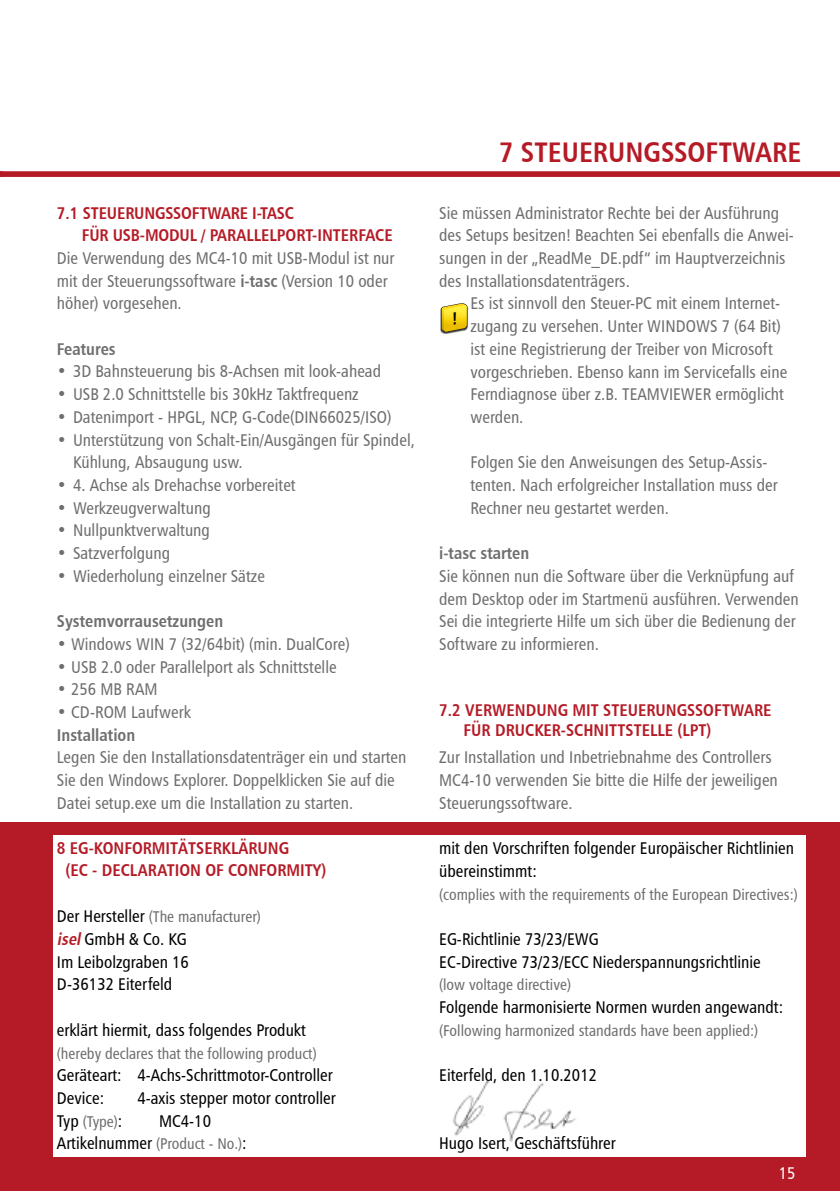
<style>
.page{position:relative;width:840px;height:1191px;background:#fff}
.page>*{position:absolute;margin:0;border:0;box-sizing:border-box;transform-origin:0 0}
.t1{font:28.4px "Humanist 777 BT Bold Condensed B";color:#b51b26}
.t2{font:17px/22.6px "Humanist 777 BT Roman Condensed B";color:#6e6e6e}
.t3{font:17px/22.6px "Humanist 777 BT Roman Condensed B";color:#000}
.t4{font:17px/22.6px "Humanist 777 BT Bold Condensed B";color:#b51b26}
.t5{font:17px "Humanist 777 BT Bold Condensed B";color:#6e6e6e}
.t6{font:17px "Humanist 777 BT Roman Condensed B";color:#fff}
.t7{font:15.6px "Humanist 777 BT Roman Condensed B";color:#6e6e6e}
.s1{font-family:"Humanist 777 BT Bold Condensed B"}
.s2{font-size:17px;color:#000}
.s3{font-family:"Humanist 777 BT Bold Condensed B";font-style:italic;color:#b51b26}
.s4{font-size:15.6px;color:#6e6e6e}
</style>
<div class="page">
<div style="left:0;top:822px;width:839px;height:369px;background:#b51b26"></div>
<div style="left:0;top:171px;width:839px;height:6px;background:#b51b26"></div>
<img style="left:440px;top:305px;width:28px;height:29px">
<div style="left:53px;top:834px;width:752px;height:322px;background:#fff"></div>
<img style="left:453px;top:1080px;width:123px;height:62px">
<svg style="left:441px;top:303px;width:26px;height:29px"></svg>
<p class="t4" style="left:82px;top:201px;width:312px;text-indent:-25px">7.1 STEUERUNGSSOFTWARE I-TASC<br>FÜR USB-MODUL / PARALLELPORT-INTERFACE</p>
<p class="t2" style="left:57px;top:246px;width:339px">Die Verwendung des MC4-10 mit USB-Modul ist nur mit der Steuerungssoftware <span class="s1">i-tasc</span> (Version 10 oder höher) vorgesehen.</p>
<p class="t5" style="left:57px;top:338px;width:60px">Features</p>
<p class="t2" style="left:57px;top:360px;width:325px">• 3D Bahnsteuerung bis 8-Achsen mit look-ahead</p>
<p class="t2" style="left:57px;top:383px;width:303px">• USB 2.0 Schnittstelle bis 30kHz Taktfrequenz</p>
<p class="t2" style="left:57px;top:405px;width:336px">• Datenimport - HPGL, NCP, G-Code(DIN66025/ISO)</p>
<p class="t2" style="left:73px;top:428px;width:343px;text-indent:-16px">• Unterstützung von Schalt-Ein/Ausgängen für Spindel,<br>Kühlung, Absaugung usw.</p>
<p class="t2" style="left:57px;top:473px;width:240px">• 4. Achse als Drehachse vorbereitet</p>
<p class="t2" style="left:57px;top:496px;width:155px">• Werkzeugverwaltung</p>
<p class="t2" style="left:57px;top:519px;width:154px">• Nullpunktverwaltung</p>
<p class="t2" style="left:57px;top:541px;width:115px">• Satzverfolgung</p>
<p class="t2" style="left:57px;top:564px;width:209px">• Wiederholung einzelner Sätze</p>
<p class="t5" style="left:57px;top:610px;width:168px">Systemvorrausetzungen</p>
<p class="t2" style="left:57px;top:632px;width:294px">• Windows WIN 7 (32/64bit) (min. DualCore)</p>
<p class="t2" style="left:57px;top:655px;width:281px">• USB 2.0 oder Parallelport als Schnittstelle</p>
<p class="t2" style="left:57px;top:677px;width:102px">• 256 MB RAM</p>
<p class="t2" style="left:57px;top:700px;width:135px">• CD-ROM Laufwerk</p>
<p class="t5" style="left:57px;top:724px;width:80px">Installation</p>
<p class="t2" style="left:57px;top:745px;width:351px">Legen Sie den Installationsdatenträger ein und starten<br>Sie den Windows Explorer. Doppelklicken Sie auf die<br>Datei setup.exe um die Installation zu starten.</p>
<p class="t4" style="left:66px;top:836px;width:262px;text-indent:-9px">8 EG-KONFORMITÄTSERKLÄRUNG<br>(EC - DECLARATION OF CONFORMITY)</p>
<p class="t7" style="left:57px;top:907px;width:205px"><span class="s2">Der Hersteller</span> (The manufacturer)</p>
<p class="t3" style="left:57px;top:927px;width:133px"><span class="s3">isel</span>GmbH &amp; Co. KG<br>Im Leibolzgraben 16<br>D-36132 Eiterfeld</p>
<p class="t3" style="left:57px;top:1018px;width:250px">erklärt hiermit, dass folgendes Produkt</p>
<p class="t7" style="left:57px;top:1043px;width:261px">(hereby declares that the following product)</p>
<p class="t3" style="left:57px;top:1063px;width:277px">Geräteart: 4-Achs-Schrittmotor-Controller<br>Device:</p>
<p class="t3" style="left:137px;top:1086px;width:200px">4-axis stepper motor controller</p>
<p class="t3" style="left:57px;top:1109px;width:191px;text-indent:102px">MC4-10<br>Artikelnummer <span class="s4">(Product - No.)</span>:</p>
<p class="t7" style="left:57px;top:1111px;width:67px"><span class="s2">Typ</span> (Type)<span class="s2">:</span></p>
<h1 class="t1" style="left:499px;top:134px;width:303px">7 STEUERUNGSSOFTWARE</h1>
<p class="t2" style="left:439px;top:201px;width:356px">Sie müssen Administrator Rechte bei der Ausführung des Setups besitzen! Beachten Sei ebenfalls die Anwei&shy;sungen in der „ReadMe_DE.pdf“ im Hauptverzeichnis des Installationsdatenträgers.</p>
<p class="t2" style="left:470px;top:292px;width:318px">Es ist sinnvoll den Steuer-PC mit einem Internet&shy;zugang zu versehen. Unter WINDOWS 7 (64 Bit) ist eine Registrierung der Treiber von Microsoft vorgeschrieben. Ebenso kann im Servicefalls eine Ferndiagnose über z.B. TEAMVIEWER ermöglicht werden.</p>
<p class="t2" style="left:470px;top:451px;width:308px">Folgen Sie den Anweisungen des Setup-Assis&shy;tenten. Nach erfolgreicher Installation muss der<br>Rechner neu gestartet werden.</p>
<p class="t5" style="left:439px;top:542px;width:91px">i-tasc starten</p>
<p class="t2" style="left:439px;top:564px;width:361px">Sie können nun die Software über die Verknüpfung auf dem Desktop oder im Startmenü ausführen. Verwenden Sei die integrierte Hilfe um sich über die Bedienung der Software zu informieren.</p>
<p class="t4" style="left:463px;top:699px;width:309px;line-height:20.4px;text-indent:-24px">7.2 VERWENDUNG MIT STEUERUNGSSOFTWARE<br>FÜR DRUCKER-SCHNITTSTELLE (LPT)</p>
<p class="t2" style="left:439px;top:746px;width:340px">Zur Installation und Inbetriebnahme des Controllers<br>MC4-10 verwenden Sie bitte die Hilfe der jeweiligen<br>Steuerungssoftware.</p>
<p class="t3" style="left:439px;top:836px;width:356px">mit den Vorschriften folgender Europäischer Richtlinien übereinstimmt:</p>
<p class="t7" style="left:439px;top:884px;width:360px">(complies with the requirements of the European Directives:)</p>
<p class="t3" style="left:439px;top:927px;width:323px">EG-Richtlinie 73/23/EWG<br>EC-Directive 73/23/ECC Niederspannungsrichtlinie</p>
<p class="t7" style="left:439px;top:975px;width:133px">(low voltage directive)</p>
<p class="t3" style="left:439px;top:995px;width:345px">Folgende harmonisierte Normen wurden angewandt:</p>
<p class="t7" style="left:439px;top:1020px;width:320px">(Following harmonized standards have been applied:)</p>
<p class="t3" style="left:439px;top:1063px;width:159px">Eiterfeld, den 1.10.2012</p>
<p class="t3" style="left:439px;top:1131px;width:178px">Hugo Isert, Geschäftsführer</p>
<p class="t6" style="left:778px;top:1162px;width:18px">15</p>
</div>
